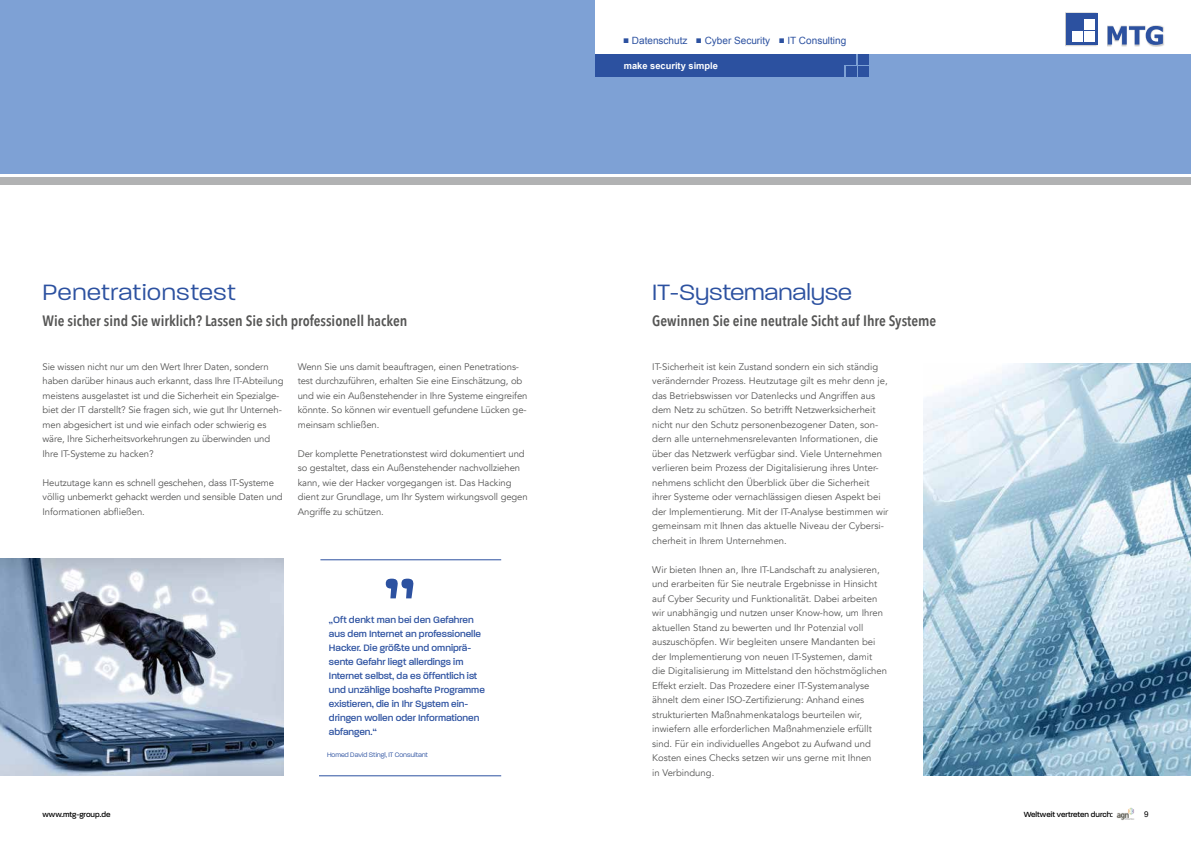
<style>
.page{position:relative;width:1191px;height:842px;background:#fff}
.page>*{position:absolute;margin:0;border:0;box-sizing:border-box;transform-origin:0 0}
.t1{font:500 78px "Paralucent";color:#2c51a0}
.t2{font:300 24px "Paralucent";color:#2c51a0;scale:1.06 1}
.t3{font:300 24px "Paralucent";letter-spacing:.03em;color:#2c51a0;scale:1.06 1}
.t4{font:600 15px "Avenir Next Condensed";color:#565655}
.t5{font:500 10px/14px "Paralucent";color:#2c51a0}
.t6{font:10px "Arial";color:#2c51a0}
.t7{font:9.5px/14.5px "Avenir";color:#565655}
.t8{font:700 9.3px "Arial";color:#fff}
.t9{font:500 8px "Paralucent";color:#000}
.t10{font:8px "Arial";color:#000}
.t11{font:300 7px "Paralucent";color:#2c51a0}
</style>
<div class="page">
<img style="left:1117px;top:807px;width:17px;height:13px">
<div style="left:0;top:0;width:595px;height:174px;background:#7ea1d5"></div>
<div style="left:0;top:177px;width:1191px;height:8px;background:#b1b2b3"></div>
<div style="left:595px;top:55px;width:596px;height:119px;background:#7ea1d5"></div>
<div style="left:595px;top:55px;width:261px;height:10px;background:#2c51a0"></div>
<div style="left:595px;top:61px;width:249px;height:16px;background:#2c51a0"></div>
<img style="left:1065px;top:13px;width:32px;height:33px">
<div style="left:1066px;top:13px;width:31px;height:31px;background:#2c51a0"></div>
<img style="left:1107px;top:26px;width:57px;height:21px">
<svg style="left:1107px;top:26px;width:55px;height:19px"></svg>
<div style="left:1084px;top:19px;width:10px;height:10px;background:#fff"></div>
<div style="left:1084px;top:31px;width:10px;height:10px;background:#fff"></div>
<div style="left:1072px;top:31px;width:10px;height:10px;background:#fff"></div>
<div style="left:858px;top:55px;width:10px;height:10px;background:#2c51a0"></div>
<div style="left:858px;top:67px;width:10px;height:10px;background:#2c51a0"></div>
<div style="left:846px;top:67px;width:10px;height:10px;background:#2c51a0"></div>
<img style="left:923px;top:363px;width:268px;height:413px">
<img style="left:0;top:558px;width:283px;height:218px">
<hr style="left:319px;top:775px;width:182px;height:1px;background:#2c51a0">
<hr style="left:320px;top:559px;width:181px;height:1px;background:#2c51a0">
<p class="t6" style="left:623px;top:34px;width:225px">■ Datenschutz ■ Cyber Security ■ IT Consulting</p>
<h2 class="t3" style="left:43px;top:278px;width:184px">Penetrationstest</h2>
<h3 class="t4" style="left:43px;top:308px;width:366px">Wie sicher sind Sie wirklich? Lassen Sie sich professionell hacken</h3>
<p class="t7" style="left:43px;top:359px;width:242px">Sie wissen nicht nur um den Wert Ihrer Daten, sondern haben darüber hinaus auch erkannt, dass Ihre IT-Abteilung meistens ausgelastet ist und die Sicherheit ein Spezialge&shy;biet der IT darstellt? Sie fragen sich, wie gut Ihr Unterneh&shy;men abgesichert ist und wie einfach oder schwierig es wäre, Ihre Sicherheitsvorkehrungen zu überwinden und Ihre IT-Systeme zu hacken?</p>
<p class="t7" style="left:43px;top:475px;width:242px">Heutzutage kann es schnell geschehen, dass IT-Systeme völlig unbemerkt gehackt werden und sensible Daten und<br>Informationen abfließen.</p>
<p class="t7" style="left:298px;top:359px;width:231px">Wenn Sie uns damit beauftragen, einen Penetrations&shy;test durchzuführen, erhalten Sie eine Einschätzung, ob und wie ein Außenstehender in Ihre Systeme eingreifen könnte. So können wir eventuell gefundene Lücken ge&shy;meinsam schließen.</p>
<p class="t7" style="left:298px;top:446px;width:231px">Der komplette Penetrationstest wird dokumentiert und so gestaltet, dass ein Außenstehender nachvollziehen kann, wie der Hacker vorgegangen ist. Das Hacking dient zur Grundlage, um Ihr System wirkungsvoll gegen Angriffe zu schützen.</p>
<h1 class="t1" style="left:384px;top:517px;width:33px">„</h1>
<p class="t5" style="left:329px;top:612px;width:157px">„Oft denkt man bei den Gefahren aus dem Internet an professionelle<br>Hacker. Die größte und omniprä&shy;sente Gefahr liegt allerdings im<br>Internet selbst, da es öffentlich ist und unzählige boshafte Programme existieren, die in Ihr System ein&shy;dringen wollen oder Informationen abfangen.“</p>
<p class="t11" style="left:327px;top:751px;width:102px">Homed David Stingl, IT Consultant</p>
<p class="t8" style="left:624px;top:60px;width:96px">make security simple</p>
<h2 class="t2" style="left:652px;top:278px;width:190px">IT-Systemanalyse</h2>
<h3 class="t4" style="left:652px;top:308px;width:286px">Gewinnen Sie eine neutrale Sicht auf Ihre Systeme</h3>
<p class="t7" style="left:652px;top:359px;width:238px">IT-Sicherheit ist kein Zustand sondern ein sich ständig verändernder Prozess. Heutzutage gilt es mehr denn je, das Betriebswissen vor Datenlecks und Angriffen aus dem Netz zu schützen. So betrifft Netzwerksicherheit nicht nur den Schutz personenbezogener Daten, son&shy;dern alle unternehmensrelevanten Informationen, die über das Netzwerk verfügbar sind. Viele Unternehmen verlieren beim Prozess der Digitalisierung ihres Unter&shy;nehmens schlicht den Überblick über die Sicherheit ihrer Systeme oder vernachlässigen diesen Aspekt bei der Implementierung. Mit der IT-Analyse bestimmen wir gemeinsam mit Ihnen das aktuelle Niveau der Cybersi&shy;cherheit in Ihrem Unternehmen.</p>
<p class="t7" style="left:652px;top:562px;width:236px">Wir bieten Ihnen an, Ihre IT-Landschaft zu analysieren, und erarbeiten für Sie neutrale Ergebnisse in Hinsicht auf Cyber Security und Funktionalität. Dabei arbeiten wir unabhängig und nutzen unser Know-how, um Ihren aktuellen Stand zu bewerten und Ihr Potenzial voll auszuschöpfen. Wir begleiten unsere Mandanten bei der Implementierung von neuen IT-Systemen, damit die Digitalisierung im Mittelstand den höchstmöglichen Effekt erzielt. Das Prozedere einer IT-Systemanalyse ähnelt dem einer ISO-Zertifizierung: Anhand eines strukturierten Maßnahmenkatalogs beurteilen wir, inwiefern alle erforderlichen Maßnahmenziele erfüllt sind. Für ein individuelles Angebot zu Aufwand und Kosten eines Checks setzen wir uns gerne mit Ihnen<br>in Verbindung.</p>
<p class="t9" style="left:43px;top:809px;width:69px">www.mtg-group.de</p>
<p class="t9" style="left:1023px;top:810px;width:91px">Weltweit vertreten durch:</p>
<p class="t10" style="left:1144px;top:809px;width:6px">9</p>
</div>
